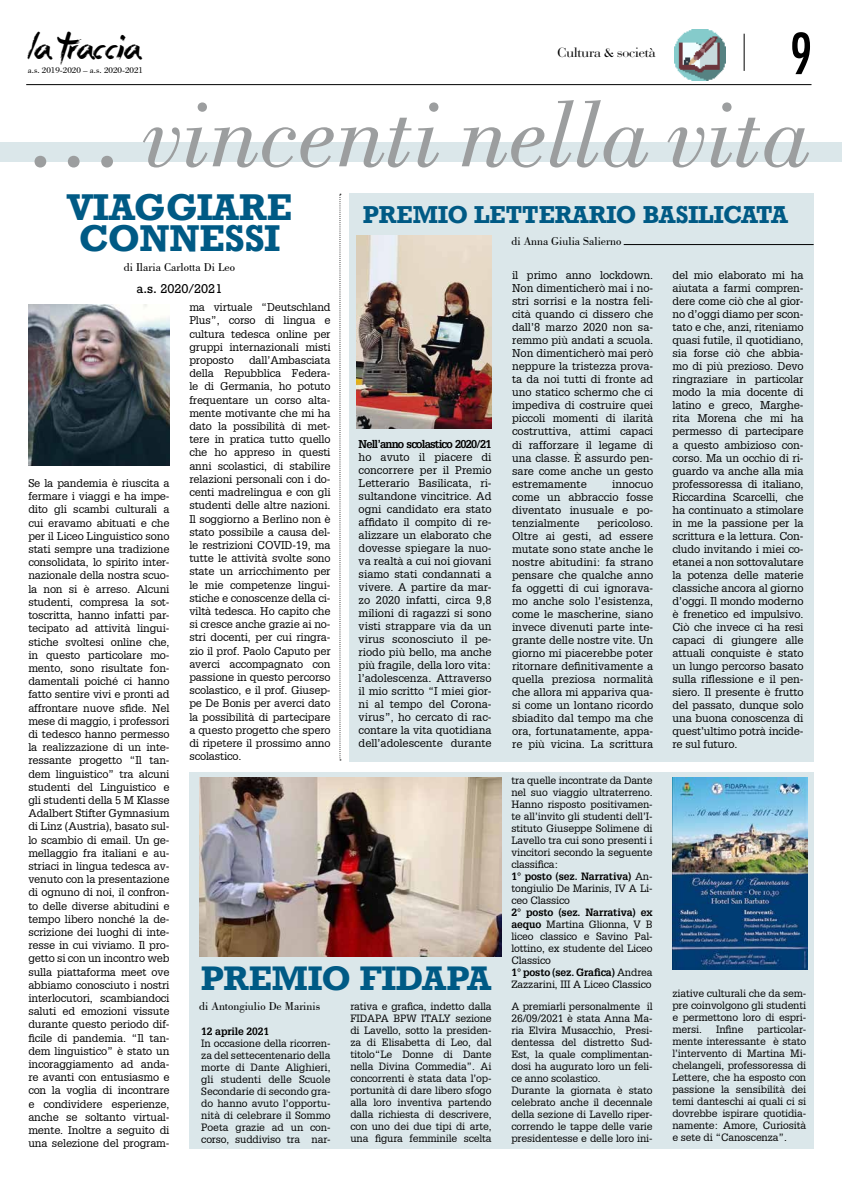
<style>
.page{position:relative;width:842px;height:1191px;background:#fff}
.page>*{position:absolute;margin:0;border:0;box-sizing:border-box;transform-origin:0 0}
.t1{font:italic 100px "Bodoni BT";color:#9c9e9f}
.t2{font:500 condensed 55px "Futura";color:#000}
.t3{font:40px "Sticky Things";color:#000}
.t4{font:700 35px/31px "Rockwell";color:#005a85;text-align:center}
.t5{font:700 32px "Rockwell";color:#005a85}
.t6{font:700 23px "Rockwell";color:#005a85}
.t7{font:14px "Bodoni";color:#000}
.t8{font:12px "Bodoni BT";color:#000}
.t9{font:12px "Rockwell";color:#000}
.t10{font:11px/13px "Glypha LT";color:#000;text-align:justify}
.t11{font:700 11px "Glypha LT Pro";letter-spacing:-.07em;color:#000}
.t12{font:10.9px/13.2px "Glypha LT";letter-spacing:-.01em;color:#000;text-align:justify}
.t13{font:10.3px/12px "Glypha LT";letter-spacing:-.01em;color:#000;text-align:justify}
.t14{font:700 10.3px "Glypha LT Pro";letter-spacing:-.01em;color:#000}
.t15{font:9px "Bodoni BT";color:#000}
.s1{font-family:"Glypha LT";font-weight:400}
.s2{font-family:"Glypha LT Pro";font-weight:700}
</style>
<div class="page">
<hr style="left:744px;top:34px;width:1px;height:37px;background:#000">
<hr style="left:26px;top:84px;width:785px;height:1px;background:#000">
<div style="left:349px;top:193px;width:465px;height:569px;background:#dbe7ea"></div>
<div style="left:0;top:142px;width:842px;height:20px;background:#dbe7ea"></div>
<img style="left:674px;top:29px;width:51px;height:51px">
<hr style="left:624px;top:244px;width:190px;height:1px;background:#000">
<svg style="left:339px;top:194px;width:2px;height:566px"></svg>
<div style="left:189px;top:771px;width:625px;height:377px;background:#dbe7ea"></div>
<img style="left:199px;top:777px;width:302px;height:179px">
<img style="left:672px;top:777px;width:136px;height:193px">
<img style="left:29px;top:305px;width:141px;height:160px">
<img style="left:357px;top:236px;width:134px;height:192px">
<h3 class="t3" style="left:28px;top:32px;width:114px">La traccia</h3>
<h2 class="t2" style="left:790px;top:19px;width:24px">9</h2>
<h1 class="t1" style="left:28px;top:73px;width:787px">… vincenti nella vita</h1>
<h3 class="t4" style="left:67px;top:191px;width:227px">VIAGGIARE<br>CONNESSI</h3>
<p class="t7" style="left:557px;top:44px;width:100px">Cultura &amp; società</p>
<p class="t15" style="left:28px;top:65px;width:117px">a.s. 2019-2020 – a.s. 2020-2021</p>
<h3 class="t6" style="left:363px;top:200px;width:427px">PREMIO LETTERARIO BASILICATA</h3>
<p class="t8" style="left:511px;top:234px;width:111px">di Anna Giulia Salierno</p>
<p class="t8" style="left:124px;top:259px;width:113px">di Ilaria Carlotta Di Leo</p>
<p class="t9" style="left:137px;top:281px;width:87px">a.s. 2020/2021</p>
<p class="t12" style="left:28px;top:476px;width:143px">Se la pandemia è riuscita a fermare i viaggi e ha impe&shy;dito gli scambi culturali a cui eravamo abituati e che per il Liceo Linguistico sono stati sempre una tradizione consolidata, lo spirito inter&shy;nazionale della nostra scuo&shy;la non si è arreso. Alcuni studenti, compresa la sot&shy;toscritta, hanno infatti par&shy;tecipato ad attività lingui&shy;stiche svoltesi online che, in questo particolare mo&shy;mento, sono risultate fon&shy;damentali poiché ci hanno fatto sentire vivi e pronti ad affrontare nuove sfide. Nel mese di maggio, i professori di tedesco hanno permesso la realizzazione di un inte&shy;ressante progetto “Il tan&shy;dem linguistico” tra alcuni studenti del Linguistico e gli studenti della 5 M Klasse Adalbert Stifter Gymnasium di Linz (Austria), basato sul&shy;lo scambio di email. Un ge&shy;mellaggio fra italiani e au&shy;striaci in lingua tedesca av&shy;venuto con la presentazione di ognuno di noi, il confron&shy;to delle diverse abitudini e tempo libero nonché la de&shy;scrizione dei luoghi di inte&shy;resse in cui viviamo. Il pro&shy;getto si con un incontro web sulla piattaforma meet ove abbiamo conosciuto i nostri interlocutori, scambiandoci saluti ed emozioni vissute durante questo periodo dif&shy;ficile di pandemia. “Il tan&shy;dem linguistico” è stato un incoraggiamento ad anda&shy;re avanti con entusiasmo e con la voglia di incontrare e condividere esperienze, anche se soltanto virtual&shy;mente. Inoltre a seguito di una selezione del program-</p>
<p class="t12" style="left:189px;top:300px;width:143px">ma virtuale “Deutschland Plus”, corso di lingua e cultura tedesca online per gruppi internazionali misti proposto</p>
<p class="t12" style="left:189px;top:353px;width:143px;text-indent:60px">dall’Ambasciata della Repubblica Federa&shy;le di Germania, ho potuto frequentare un corso alta&shy;mente motivante che mi ha dato la possibilità di met&shy;tere in pratica tutto quello che ho appreso in questi anni scolastici, di stabilire relazioni personali con i do&shy;centi madrelingua e con gli studenti delle altre nazioni.<br>Il soggiorno a Berlino non è stato possibile a causa del&shy;le restrizioni COVID-19, ma tutte le attività svolte sono state un arricchimento per le mie competenze lingui&shy;stiche e conoscenze della ci&shy;viltà tedesca. Ho capito che si cresce anche grazie ai no&shy;stri docenti, per cui ringra&shy;zio il prof. Paolo Caputo per averci accompagnato con passione in questo percorso scolastico, e il prof. Giusep&shy;pe De Bonis per averci dato la possibilità di partecipare a questo progetto che spero di ripetere il prossimo anno scolastico.</p>
<p class="t11" style="left:359px;top:437px;width:134px">Nell’anno scolastico 2020/21</p>
<p class="t10" style="left:359px;top:450px;width:134px">ho avuto il piacere di concorrere per il Premio Letterario Basilicata, ri&shy;sultandone vincitrice. Ad ogni candidato era stato affidato il compito di re&shy;alizzare un elaborato che dovesse spiegare la nuo&shy;va realtà a cui noi giovani siamo stati condannati a vivere. A partire da mar&shy;zo 2020 infatti, circa 9,8 milioni di ragazzi si sono visti strappare via da un virus sconosciuto il pe&shy;riodo più bello, ma anche più fragile, della loro vita: l’adolescenza. Attraverso il mio scritto “I miei gior&shy;ni al tempo del Corona&shy;virus”, ho cercato di rac&shy;contare la vita quotidiana dell’adolescente durante</p>
<h3 class="t5" style="left:201px;top:957px;width:292px">PREMIO FIDAPA</h3>
<p class="t14" style="left:201px;top:1025px;width:69px">12 aprile 2021</p>
<p class="t13" style="left:201px;top:1037px;width:131px">In occasione della ricorren&shy;za del settecentenario della morte di Dante Alighieri, gli studenti delle Scuole Secondarie di secondo gra&shy;do hanno avuto l’opportu&shy;nità di celebrare il Sommo Poeta grazie ad un con&shy;corso, suddiviso tra nar-</p>
<p class="t8" style="left:199px;top:999px;width:123px">di Antongiulio De Marinis</p>
<p class="t13" style="left:350px;top:999px;width:143px">rativa e grafica, indetto dalla FIDAPA BPW ITALY sezione di Lavello, sotto la presiden&shy;za di Elisabetta di Leo, dal titolo“Le Donne di Dante nella Divina Commedia”. Ai concorrenti è stata data l’op&shy;portunità di dare libero sfogo alla loro inventiva partendo dalla richiesta di descrivere, con uno dei due tipi di arte, una figura femminile scelta</p>
<p class="t10" style="left:512px;top:269px;width:143px">il primo anno lockdown.<br>Non dimenticherò mai i no&shy;stri sorrisi e la nostra feli&shy;cità quando ci dissero che dall’8 marzo 2020 non sa&shy;remmo più andati a scuola.<br>Non dimenticherò mai però neppure la tristezza prova&shy;ta da noi tutti di fronte ad uno statico schermo che ci impediva di costruire quei piccoli momenti di ilarità costruttiva, attimi capaci di rafforzare il legame di una classe. È assurdo pen&shy;sare come anche un gesto estremamente</p>
<p class="t10" style="left:512px;top:477px;width:143px;text-indent:100px">innocuo come un abbraccio fosse diventato inusuale e po&shy;tenzialmente</p>
<p class="t10" style="left:512px;top:516px;width:143px;text-indent:85px">pericoloso.<br>Oltre ai gesti, ad essere mutate sono state anche le nostre abitudini: fa strano pensare che qualche anno fa oggetti di cui ignorava&shy;mo anche solo l’esistenza, come le mascherine, siano invece divenuti parte inte&shy;grante delle nostre vite. Un giorno mi piacerebbe poter ritornare definitivamente a quella preziosa normalità che allora mi appariva qua&shy;si come un lontano ricordo sbiadito dal tempo ma che ora, fortunatamente, appa&shy;re più vicina. La scrittura</p>
<p class="t13" style="left:511px;top:774px;width:143px">tra quelle incontrate da Dante nel suo viaggio ultraterreno.<br>Hanno risposto positivamen&shy;te all’invito gli studenti dell’I&shy;stituto Giuseppe Solimene di Lavello tra cui sono presenti i vincitori secondo la seguente classifica:</p>
<p class="t14" style="left:511px;top:870px;width:143px">1° posto (sez. Narrativa) <span class="s1">An-</span></p>
<p class="t13" style="left:511px;top:882px;width:143px">tongiulio De Marinis, IV A Li&shy;ceo Classico</p>
<p class="t14" style="left:511px;top:906px;width:143px">2° posto (sez. Narrativa) ex</p>
<p class="t13" style="left:511px;top:918px;width:143px"><span class="s2">aequo</span> Martina Glionna, V B liceo classico e Savino Pal&shy;lottino, ex studente del Liceo Classico</p>
<p class="t14" style="left:511px;top:966px;width:143px">1° posto (sez. Grafica) <span class="s1">Andrea</span></p>
<p class="t13" style="left:511px;top:973px;width:143px;line-height:22px">Zazzarini, III A Liceo Classico<br>A premiarli personalmente il</p>
<p class="t13" style="left:511px;top:1012px;width:143px;text-align:left">26/09/2021 è stata Anna Ma&shy;ria Elvira Musacchio, Presi&shy;dentessa del distretto Sud-<br>Est, la quale complimentan&shy;dosi ha augurato loro un feli&shy;ce anno scolastico.<br>Durante la giornata è stato celebrato anche il decennale della sezione di Lavello riper&shy;correndo le tappe delle varie presidentesse e delle loro ini-</p>
<p class="t10" style="left:672px;top:269px;width:133px">del mio elaborato mi ha aiutata a farmi compren&shy;dere come ciò che al gior&shy;no d’oggi diamo per scon&shy;tato e che, anzi, riteniamo quasi futile, il quotidiano, sia forse ciò che abbia&shy;mo di più prezioso. Devo ringraziare in particolar modo la mia docente di latino e greco, Marghe&shy;rita Morena che mi ha permesso di partecipare a questo ambizioso con&shy;corso. Ma un occhio di ri&shy;guardo va anche alla mia professoressa di italiano, Riccardina Scarcelli, che ha continuato a stimolare in me la passione per la scrittura e la lettura. Con&shy;cludo invitando i miei co&shy;etanei a non sottovalutare la potenza delle materie classiche ancora al giorno d’oggi. Il mondo moderno è frenetico ed impulsivo.<br>Ciò che invece ci ha resi capaci di giungere alle attuali conquiste è stato un lungo percorso basato sulla riflessione e il pen&shy;siero. Il presente è frutto del passato, dunque solo una buona conoscenza di quest’ultimo potrà incide&shy;re sul futuro.</p>
<p class="t13" style="left:672px;top:987px;width:135px">ziative culturali che da sem&shy;pre coinvolgono gli studenti e permettono loro di espri&shy;mersi.</p>
<p class="t13" style="left:716px;top:1023px;width:29px">Infine</p>
<p class="t13" style="left:672px;top:1023px;width:135px;text-indent:85px">particolar&shy;mente interessante è stato l’intervento di Martina Mi&shy;chelangeli, professoressa di Lettere, che ha esposto con passione la sensibilità dei temi danteschi ai quali ci si dovrebbe ispirare quotidia&shy;namente: Amore, Curiosità e sete di “Canoscenza”.</p>
</div>
